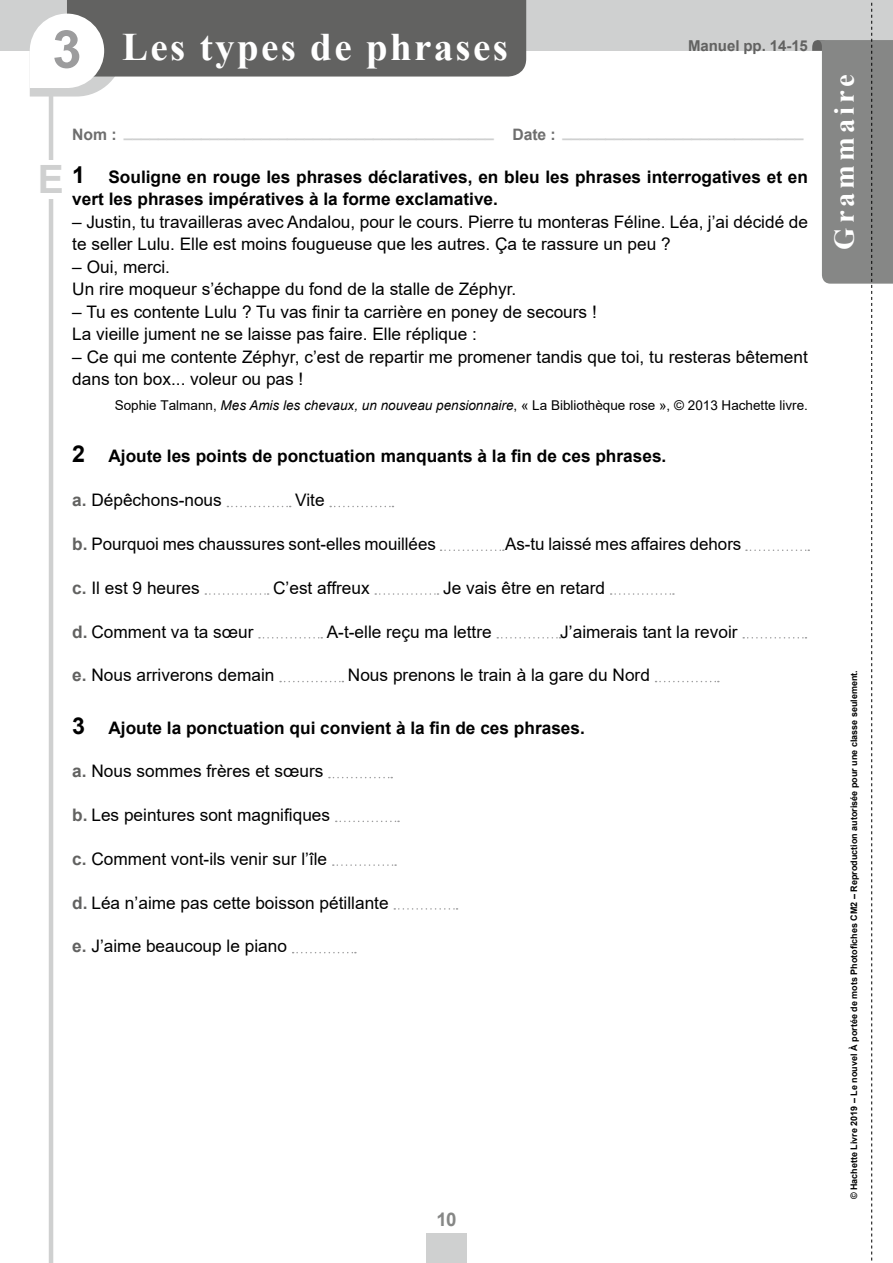
<style>
.page{position:relative;width:893px;height:1263px;background:#fff}
.page>*{position:absolute;margin:0;border:0;box-sizing:border-box;transform-origin:0 0}
.t1{font:700 52.5px "Arial";color:#9c9c9d}
.t2{font:700 39px "Times New Roman";letter-spacing:.06em;color:#fff}
.t3{font:700 28.5px "Times New Roman";letter-spacing:.14em;color:#fff}
.t4{font:700 18.75px "Arial";color:#868786}
.t5{font:17.25px/22.5px "Arial";color:#000}
.t6{font:700 17.25px/22.5px "Arial";color:#000}
.t7{font:700 15.75px "Arial";letter-spacing:-.005em;color:#cfd0d0}
.t8{font:700 15px "Arial";letter-spacing:-.005em;color:#626261}
.t9{font:13.5px "Arial";color:#000}
.t10{font:700 9px "Arial";color:#000}
.s1{color:#6e6e6e}
.s2{font-size:39px;color:#cfd0d0}
.s3{font-size:23.25px}
.s4{font-style:italic}
.s5{font-weight:700;color:#626261}
</style>
<div class="page">
<div style="left:0;top:0;width:893px;height:51px;background:#cfd0d0"></div>
<hr style="left:49px;top:51px;width:4px;height:1212px;background:#cfd0d0">
<div style="left:426px;top:1233px;width:41px;height:30px;background:#cfd0d0"></div>
<div style="left:36px;top:160px;width:30px;height:38px;background:#fff"></div>
<svg style="left:227px;top:506px;width:64px;height:1px"></svg>
<svg style="left:330px;top:506px;width:63px;height:1px"></svg>
<svg style="left:441px;top:549px;width:63px;height:2px"></svg>
<svg style="left:205px;top:593px;width:64px;height:2px"></svg>
<svg style="left:375px;top:593px;width:63px;height:2px"></svg>
<svg style="left:611px;top:593px;width:63px;height:2px"></svg>
<svg style="left:259px;top:637px;width:63px;height:1px"></svg>
<svg style="left:497px;top:637px;width:63px;height:1px"></svg>
<svg style="left:743px;top:2px;width:150px;height:1259px"></svg>
<svg style="left:280px;top:681px;width:63px;height:1px"></svg>
<svg style="left:655px;top:681px;width:64px;height:1px"></svg>
<svg style="left:329px;top:777px;width:63px;height:1px"></svg>
<svg style="left:336px;top:821px;width:63px;height:1px"></svg>
<svg style="left:333px;top:864px;width:63px;height:2px"></svg>
<svg style="left:394px;top:908px;width:64px;height:2px"></svg>
<svg style="left:293px;top:952px;width:63px;height:1px"></svg>
<svg style="left:30px;top:0;width:496px;height:97px"></svg>
<h1 class="t1" style="left:52px;top:12px;width:31px">3</h1>
<p class="t8" style="left:688px;top:35px;width:121px">Manuel pp. 14-15</p>
<h2 class="t2" style="left:122px;top:18px;width:387px">Les types de phrases</h2>
<p class="t7" style="left:72px;top:120px;width:485px"><span class="s1">Nom :</span> ___________________________________________ <span class="s1">Date :</span></p>
<p class="t6" style="left:72px;top:166px;width:737px;text-indent:-34px"><span class="s2">E</span> <span class="s3">1</span> Souligne en rouge les phrases déclaratives, en bleu les phrases interrogatives et en vert les phrases impératives à la forme exclamative.</p>
<p class="t5" style="left:72px;top:210px;width:737px">– Justin, tu travailleras avec Andalou, pour le cours. Pierre tu monteras Féline. Léa, j’ai décidé de te seller Lulu. Elle est moins fougueuse que les autres. Ça te rassure un peu ?</p>
<p class="t5" style="left:72px;top:255px;width:445px">– Oui, merci.<br>Un rire moqueur s’échappe du fond de la stalle de Zéphyr.</p>
<p class="t5" style="left:72px;top:300px;width:526px">– Tu es contente Lulu ? Tu vas finir ta carrière en poney de secours !<br>La vieille jument ne se laisse pas faire. Elle réplique :</p>
<p class="t5" style="left:72px;top:345px;width:737px">– Ce qui me contente Zéphyr, c’est de repartir me promener tandis que toi, tu resteras bêtement dans ton box... voleur ou pas !</p>
<p class="t9" style="left:115px;top:396px;width:695px">Sophie Talmann, <span class="s4">Mes Amis les chevaux, un nouveau pensionnaire</span>, « La Bibliothèque rose », © 2013 Hachette livre.</p>
<p class="t6" style="left:72px;top:445px;width:596px"><span class="s3">2</span> Ajoute les points de ponctuation manquants à la fin de ces phrases.</p>
<p class="t5" style="left:72px;top:489px;width:151px"><span class="s5">a.</span> Dépêchons-nous</p>
<p class="t5" style="left:295px;top:489px;width:31px">Vite</p>
<p class="t5" style="left:72px;top:533px;width:365px"><span class="s5">b.</span> Pourquoi mes chaussures sont-elles mouillées</p>
<p class="t5" style="left:505px;top:533px;width:238px">As-tu laissé mes affaires dehors</p>
<p class="t5" style="left:72px;top:576px;width:129px"><span class="s5">c.</span> Il est 9 heures</p>
<p class="t5" style="left:273px;top:576px;width:98px">C’est affreux</p>
<p class="t5" style="left:443px;top:576px;width:164px">Je vais être en retard</p>
<p class="t5" style="left:72px;top:620px;width:183px"><span class="s5">d.</span> Comment va ta sœur</p>
<p class="t5" style="left:327px;top:620px;width:166px">A-t-elle reçu ma lettre</p>
<p class="t5" style="left:560px;top:620px;width:179px">J’aimerais tant la revoir</p>
<p class="t5" style="left:72px;top:664px;width:204px"><span class="s5">e.</span> Nous arriverons demain</p>
<p class="t5" style="left:348px;top:664px;width:304px">Nous prenons le train à la gare du Nord</p>
<p class="t6" style="left:72px;top:716px;width:514px"><span class="s3">3</span> Ajoute la ponctuation qui convient à la fin de ces phrases.</p>
<p class="t5" style="left:72px;top:760px;width:253px"><span class="s5">a.</span> Nous sommes frères et sœurs</p>
<p class="t5" style="left:72px;top:804px;width:259px"><span class="s5">b.</span> Les peintures sont magnifiques</p>
<p class="t5" style="left:72px;top:847px;width:256px"><span class="s5">c.</span> Comment vont-ils venir sur l’île</p>
<p class="t5" style="left:72px;top:891px;width:318px"><span class="s5">d.</span> Léa n’aime pas cette boisson pétillante</p>
<p class="t5" style="left:72px;top:935px;width:216px"><span class="s5">e.</span> J’aime beaucoup le piano</p>
<p class="t4" style="left:436px;top:1206px;width:22px">10</p>
<h3 class="t3" style="left:824px;top:250px;width:177px;rotate:-90deg">Grammaire</h3>
<p class="t10" style="left:847px;top:1199px;width:530px;rotate:-90deg">© Hachette Livre 2019 – Le nouvel À portée de mots Photofiches CM2 – Reproduction autorisée pour une classe seulement.</p>
</div>
